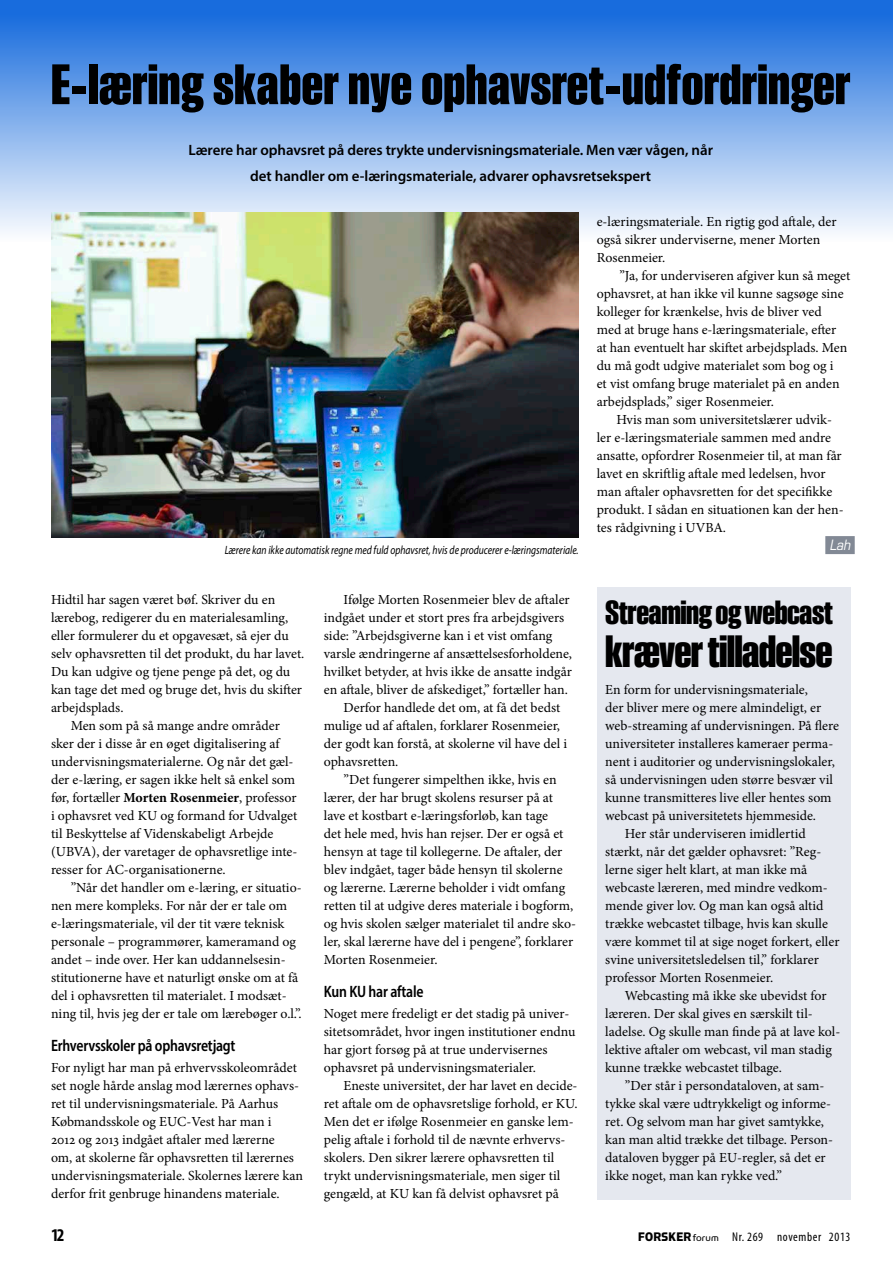
<style>
.page{position:relative;width:893px;height:1263px;background:#fff}
.page>*{position:absolute;margin:0;border:0;box-sizing:border-box;transform-origin:0 0}
.t1{font:700 58.5px "Smart Sans Std";color:#000}
.t2{font:700 46.5px "Smart Sans Std";letter-spacing:-.02em;color:#000}
.t3{font:700 34.5px "Smart Sans Std";letter-spacing:-.015em;color:#000}
.t4{font:700 condensed 18px "Myriad Pro";color:#000}
.t5{font:600 semi-condensed 16.5px "Myriad Pro";letter-spacing:-.015em;color:#000;scale:.9 1}
.t6{font:600 15px/25.5px "Myriad Pro";letter-spacing:-.005em;color:#000;text-align:center}
.t7{font:13.8px/18px "Minion Pro";color:#000}
.t8{font:italic 13.8px "Eurostile LT Std";color:#fff;scale:.9 1}
.t9{font:condensed 12.75px "Myriad Pro";letter-spacing:.05em;color:#000}
.t10{font:italic 12px "Myriad Pro";color:#000;scale:.8 1}
.s1{font-weight:700}
.s2{font-family:"Simian Display Chimpanzee";font-stretch:normal;font-size:13.95px}
.s3{font-family:"Simian Display Orangutan";font-stretch:normal;font-size:11.4px}
</style>
<div class="page">
<div style="left:0;top:0;width:893px;height:244px;background:linear-gradient(to bottom,#0c64dc,#fcfcfc)"></div>
<img style="left:51px;top:213px;width:528px;height:324px">
<div style="left:825px;top:536px;width:30px;height:18px;background:#828995"></div>
<div style="left:597px;top:587px;width:253px;height:612px;background:#e5e8ef"></div>
<h1 class="t1" style="left:51px;top:52px;width:801px">E-læring skaber nye ophavsret-udfordringer</h1>
<p class="t6" style="left:188px;top:137px;width:526px">Lærere har ophavsret på deres trykte undervisningsmateriale. Men vær vågen, når det handler om e-læringsmateriale, advarer ophavsretsekspert</p>
<p class="t10" style="left:225px;top:542px;width:444px">Lærere kan ikke automatisk regne med fuld ophavsret, hvis de producerer e-læringsmateriale.</p>
<p class="t7" style="left:51px;top:590px;width:226px">Hidtil har sagen været bøf. Skriver du en</p>
<p class="t7" style="left:51px;top:608px;width:239px">lærebog, redigerer du en materialesamling,</p>
<p class="t7" style="left:51px;top:626px;width:239px">eller formulerer du et opgavesæt, så ejer du</p>
<p class="t7" style="left:51px;top:644px;width:255px">selv ophavsretten til det produkt, du har lavet.</p>
<p class="t7" style="left:51px;top:662px;width:241px">Du kan udgive og tjene penge på det, og du</p>
<p class="t7" style="left:51px;top:680px;width:253px">kan tage det med og bruge det, hvis du skifter</p>
<p class="t7" style="left:51px;top:698px;width:74px">arbejdsplads.</p>
<p class="t7" style="left:71px;top:716px;width:211px">Men som på så mange andre områder</p>
<p class="t7" style="left:51px;top:734px;width:230px">sker der i disse år en øget digitalisering af</p>
<p class="t7" style="left:51px;top:752px;width:244px">undervisningsmaterialerne. Og når det gæl-</p>
<p class="t7" style="left:51px;top:770px;width:246px">der e-læring, er sagen ikke helt så enkel som</p>
<p class="t7" style="left:51px;top:788px;width:247px">før, fortæller <span class="s1">Morten Rosenmeier</span>, professor</p>
<p class="t7" style="left:51px;top:806px;width:248px">i ophavsret ved KU og formand for Udvalget</p>
<p class="t7" style="left:51px;top:824px;width:224px">til Beskyttelse af Videnskabeligt Arbejde</p>
<p class="t7" style="left:51px;top:842px;width:248px">(UBVA), der varetager de ophavsretlige inte-</p>
<p class="t7" style="left:51px;top:860px;width:176px">resser for AC-organisationerne.</p>
<p class="t7" style="left:71px;top:878px;width:233px">”Når det handler om e-læring, er situatio-</p>
<p class="t7" style="left:51px;top:896px;width:238px">nen mere kompleks. For når der er tale om</p>
<p class="t7" style="left:51px;top:914px;width:235px">e-læringsmateriale, vil der tit være teknisk</p>
<p class="t7" style="left:51px;top:932px;width:247px">personale – programmører, kameramand og</p>
<p class="t7" style="left:51px;top:950px;width:236px">andet – inde over. Her kan uddannelsesin-</p>
<p class="t7" style="left:51px;top:968px;width:249px">stitutionerne have et naturligt ønske om at få</p>
<p class="t7" style="left:51px;top:986px;width:237px">del i ophavsretten til materialet. I modsæt-</p>
<p class="t7" style="left:51px;top:1004px;width:252px">ning til, hvis jeg der er tale om lærebøger o.l.”.</p>
<p class="t5" style="left:51px;top:1035px;width:206px">Erhvervsskoler på ophavsretjagt</p>
<p class="t7" style="left:51px;top:1058px;width:253px">For nyligt har man på erhvervsskoleområdet set nogle hårde anslag mod lærernes ophavs&shy;ret til undervisningsmateriale. På Aarhus Købmandsskole og EUC-Vest har man i<br>2012 og 2013 indgået aftaler med lærerne<br>om, at skolerne får ophavsretten til lærernes undervisningsmateriale. Skolernes lærere kan derfor frit genbruge hinandens materiale.</p>
<p class="t7" style="left:344px;top:590px;width:228px">Ifølge Morten Rosenmeier blev de aftaler</p>
<p class="t7" style="left:324px;top:608px;width:242px">indgået under et stort pres fra arbejdsgivers</p>
<p class="t7" style="left:324px;top:626px;width:230px">side: ”Arbejdsgiverne kan i et vist omfang</p>
<p class="t7" style="left:324px;top:644px;width:250px">varsle ændringerne af ansættelsesforholdene,</p>
<p class="t7" style="left:324px;top:662px;width:249px">hvilket betyder, at hvis ikke de ansatte indgår</p>
<p class="t7" style="left:324px;top:680px;width:245px">en aftale, bliver de afskediget,” fortæller han.</p>
<p class="t7" style="left:344px;top:698px;width:218px">Derfor handlede det om, at få det bedst</p>
<p class="t7" style="left:324px;top:716px;width:238px">mulige ud af aftalen, forklarer Rosenmeier,</p>
<p class="t7" style="left:324px;top:734px;width:245px">der godt kan forstå, at skolerne vil have del i</p>
<p class="t7" style="left:324px;top:752px;width:76px">ophavsretten.</p>
<p class="t7" style="left:344px;top:770px;width:215px">”Det fungerer simpelthen ikke, hvis en</p>
<p class="t7" style="left:324px;top:788px;width:231px">lærer, der har brugt skolens resurser på at</p>
<p class="t7" style="left:324px;top:806px;width:226px">lave et kostbart e-læringsforløb, kan tage</p>
<p class="t7" style="left:324px;top:824px;width:241px">det hele med, hvis han rejser. Der er også et</p>
<p class="t7" style="left:324px;top:842px;width:240px">hensyn at tage til kollegerne. De aftaler, der</p>
<p class="t7" style="left:324px;top:860px;width:240px">blev indgået, tager både hensyn til skolerne</p>
<p class="t7" style="left:324px;top:878px;width:243px">og lærerne. Lærerne beholder i vidt omfang</p>
<p class="t7" style="left:324px;top:896px;width:251px">retten til at udgive deres materiale i bogform,</p>
<p class="t7" style="left:324px;top:914px;width:254px">og hvis skolen sælger materialet til andre sko-</p>
<p class="t7" style="left:324px;top:932px;width:251px">ler, skal lærerne have del i pengene”, forklarer</p>
<p class="t7" style="left:324px;top:950px;width:115px">Morten Rosenmeier.</p>
<p class="t5" style="left:324px;top:981px;width:112px">Kun KU har aftale</p>
<p class="t7" style="left:324px;top:1004px;width:253px">Noget mere fredeligt er det stadig på univer&shy;sitetsområdet, hvor ingen institutioner endnu har gjort forsøg på at true undervisernes ophavsret på undervisningsmaterialer.</p>
<p class="t7" style="left:324px;top:1076px;width:255px;text-indent:20px">Eneste universitet, der har lavet en decide&shy;ret aftale om de ophavsretslige forhold, er KU.<br>Men det er ifølge Rosenmeier en ganske lem&shy;pelig aftale i forhold til de nævnte erhvervs&shy;skolers. Den sikrer lærere ophavsretten til trykt undervisningsmateriale, men siger til gengæld, at KU kan få delvist ophavsret på</p>
<p class="t7" style="left:597px;top:212px;width:241px">e-læringsmateriale. En rigtig god aftale, der også sikrer underviserne, mener Morten<br>Rosenmeier.</p>
<p class="t7" style="left:597px;top:266px;width:255px;text-indent:23px">”Ja, for underviseren afgiver kun så meget ophavsret, at han ikke vil kunne sagsøge sine kolleger for krænkelse, hvis de bliver ved<br>med at bruge hans e-læringsmateriale, efter<br>at han eventuelt har skiftet arbejdsplads. Men du må godt udgive materialet som bog og i<br>et vist omfang bruge materialet på en anden arbejdsplads,” siger Rosenmeier.</p>
<p class="t7" style="left:597px;top:410px;width:248px;text-indent:20px">Hvis man som universitetslærer udvik&shy;ler e-læringsmateriale sammen med andre ansatte, opfordrer Rosenmeier til, at man får lavet en skriftlig aftale med ledelsen, hvor man aftaler ophavsretten for det specifikke produkt. I sådan en situationen kan der hen&shy;tes rådgivning i UVBA.</p>
<p class="t8" style="left:830px;top:536px;width:25px">Lah</p>
<h3 class="t3" style="left:605px;top:593px;width:229px">Streaming og webcast</h3>
<h2 class="t2" style="left:605px;top:625px;width:229px">kræver tilladelse</h2>
<p class="t7" style="left:605px;top:680px;width:204px">En form for undervisningsmateriale,</p>
<p class="t7" style="left:605px;top:698px;width:218px">der bliver mere og mere almindeligt, er</p>
<p class="t7" style="left:605px;top:716px;width:235px">web-streaming af undervisningen. På flere</p>
<p class="t7" style="left:605px;top:734px;width:230px">universiteter installeres kameraer perma-</p>
<p class="t7" style="left:605px;top:752px;width:231px">nent i auditorier og undervisningslokaler,</p>
<p class="t7" style="left:605px;top:770px;width:229px">så undervisningen uden større besvær vil</p>
<p class="t7" style="left:605px;top:788px;width:228px">kunne transmitteres live eller hentes som</p>
<p class="t7" style="left:605px;top:806px;width:212px">webcast på universitetets hjemmeside.</p>
<p class="t7" style="left:625px;top:824px;width:182px">Her står underviseren imidlertid</p>
<p class="t7" style="left:605px;top:842px;width:218px">stærkt, når det gælder ophavsret: ”Reg-</p>
<p class="t7" style="left:605px;top:860px;width:204px">lerne siger helt klart, at man ikke må</p>
<p class="t7" style="left:605px;top:878px;width:224px">webcaste læreren, med mindre vedkom-</p>
<p class="t7" style="left:605px;top:896px;width:220px">mende giver lov. Og man kan også altid</p>
<p class="t7" style="left:605px;top:914px;width:224px">trække webcastet tilbage, hvis kan skulle</p>
<p class="t7" style="left:605px;top:932px;width:236px">være kommet til at sige noget forkert, eller</p>
<p class="t7" style="left:605px;top:950px;width:215px">svine universitetsledelsen til,” forklarer</p>
<p class="t7" style="left:605px;top:968px;width:169px">professor Morten Rosenmeier.</p>
<p class="t7" style="left:625px;top:986px;width:203px">Webcasting må ikke ske ubevidst for</p>
<p class="t7" style="left:605px;top:1004px;width:209px">læreren. Der skal gives en særskilt til-</p>
<p class="t7" style="left:605px;top:1022px;width:237px">ladelse. Og skulle man finde på at lave kol-</p>
<p class="t7" style="left:605px;top:1040px;width:228px">lektive aftaler om webcast, vil man stadig</p>
<p class="t7" style="left:605px;top:1058px;width:178px">kunne trække webcastet tilbage.</p>
<p class="t7" style="left:625px;top:1076px;width:201px">”Der står i persondataloven, at sam-</p>
<p class="t7" style="left:605px;top:1094px;width:227px">tykke skal være udtrykkeligt og informe-</p>
<p class="t7" style="left:605px;top:1112px;width:220px">ret. Og selvom man har givet samtykke,</p>
<p class="t7" style="left:605px;top:1130px;width:229px">kan man altid trække det tilbage. Person-</p>
<p class="t7" style="left:605px;top:1148px;width:222px">dataloven bygger på EU-regler, så det er</p>
<p class="t7" style="left:605px;top:1166px;width:178px">ikke noget, man kan rykke ved.”</p>
<h3 class="t4" style="left:51px;top:1224px;width:15px">12</h3>
<p class="t9" style="left:638px;top:1229px;width:214px"><span class="s2">FORSKER</span><span class="s3">forum</span> Nr. 269 november 2013</p>
</div>
